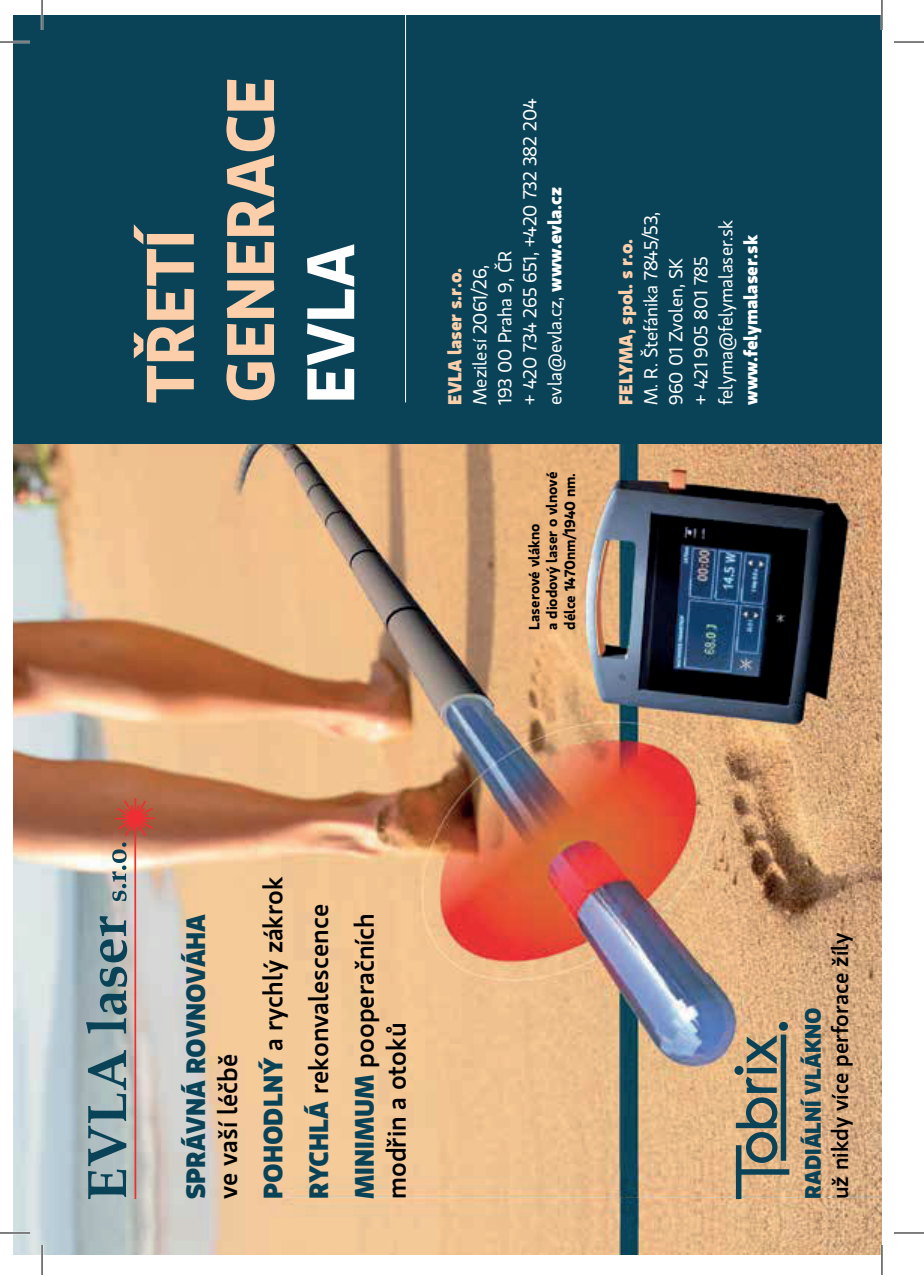
<style>
.page{position:relative;width:924px;height:1275px;background:#fff}
.page>*{position:absolute;margin:0;border:0;box-sizing:border-box;transform-origin:0 0}
.t1{font:600 66.8px/80.2px "Gloriola Std";color:#fccfaa}
.t2{font:600 66.8px "Gloriola Std";color:#fff}
.t3{font:500 26.6px/45.6px "Gloriola Std";color:#000001}
.t4{font:700 26.6px "Gloriola Std";color:#0a4357}
.t5{font:500 22.8px "Gloriola Std";color:#000001}
.t6{font:700 22.2px "Gloriola Std";color:#0a4357}
.t7{font:18.8px/25px "Gloriola Std";color:#fff}
.t8{font:700 18.8px "Gloriola Std";color:#fccfaa}
.t9{font:700 18.8px "Gloriola Std";color:#fff}
.t10{font:600 14.8px/17.8px "Gloriola Std";color:#000001}
.s1{font-weight:700}
.s2{font-weight:700;color:#0a4357}
</style>
<div class="page">
<img style="left:14px;top:443px;width:867px;height:752px">
<img style="left:14px;top:1195px;width:867px;height:59px">
<svg style="left:734px;top:1021px;width:55px;height:178px"></svg>
<svg style="left:86px;top:798px;width:69px;height:401px"></svg>
<div style="left:14px;top:15px;width:867px;height:428px;background:#0a4357"></div>
<hr style="left:405px;top:15px;width:1px;height:387px;background:#fff">
<hr style="left:0;top:41px;width:30px;height:2px;background:#fff">
<hr style="left:0;top:1231px;width:30px;height:3px;background:#fff">
<hr style="left:41px;top:0;width:2px;height:30px;background:#fff">
<hr style="left:41px;top:1245px;width:2px;height:30px;background:#fff">
<hr style="left:880px;top:0;width:2px;height:30px;background:#fff">
<hr style="left:880px;top:1245px;width:2px;height:30px;background:#fff">
<hr style="left:0;top:42px;width:30px;height:1px;background:#000">
<hr style="left:893px;top:42px;width:30px;height:1px;background:#000">
<hr style="left:0;top:1232px;width:30px;height:1px;background:#000">
<hr style="left:893px;top:1232px;width:30px;height:1px;background:#000">
<hr style="left:42px;top:0;width:1px;height:30px;background:#000">
<hr style="left:42px;top:1245px;width:1px;height:30px;background:#000">
<hr style="left:881px;top:0;width:1px;height:30px;background:#000">
<hr style="left:881px;top:1245px;width:1px;height:30px;background:#000">
<h1 class="t1" style="left:127px;top:403px;width:327px;rotate:-90deg">TŘETÍ<br>GENERACE</h1>
<p class="t7" style="left:467px;top:405px;width:308px;rotate:-90deg">Mezilesí 2061/26,<br>193 00 Praha 9, ČR<br>+ 420 734 265 651, +420 732 382 204 evla@evla.cz, <span class="s1">www.evla.cz</span></p>
<p class="t7" style="left:637px;top:405px;width:195px;rotate:-90deg">M. R. Štefánika 7845/53,<br>960 01 Zvolen, SK<br>+ 421 905 801 785 felyma@felymalaser.sk</p>
<p class="t9" style="left:736px;top:405px;width:172px;rotate:-90deg">www.felymalaser.sk</p>
<h1 class="t2" style="left:283px;top:403px;width:161px;rotate:-90deg">EVLA</h1>
<p class="t8" style="left:611px;top:405px;width:168px;rotate:-90deg">FELYMA, spol. s r.o.</p>
<p class="t8" style="left:441px;top:405px;width:138px;rotate:-90deg">EVLA laser s.r.o.</p>
<p class="t10" style="left:524px;top:629px;width:160px;rotate:-90deg">Laserové vlákno<br>a diodový laser o vlnové délce 1470nm/1940 nm.</p>
<h2 class="t4" style="left:176px;top:1199px;width:287px;rotate:-90deg">SPRÁVNÁ ROVNOVÁHA</h2>
<h2 class="t3" style="left:204px;top:1199px;width:324px;rotate:-90deg">ve vaší léčbě<br><span class="s2">POHODLNÝ</span> a rychlý zákrok<br><span class="s2">RYCHLÁ</span> rekonvalescence<br><span class="s2">MINIMUM</span> pooperačních</h2>
<h2 class="t3" style="left:372px;top:1199px;width:178px;rotate:-90deg">modřin a otoků</h2>
<p class="t6" style="left:796px;top:1199px;width:193px;rotate:-90deg">RADIÁLNÍ VLÁKNO</p>
<p class="t5" style="left:823px;top:1199px;width:267px;rotate:-90deg">už nikdy více perforace žíly</p>
</div>
